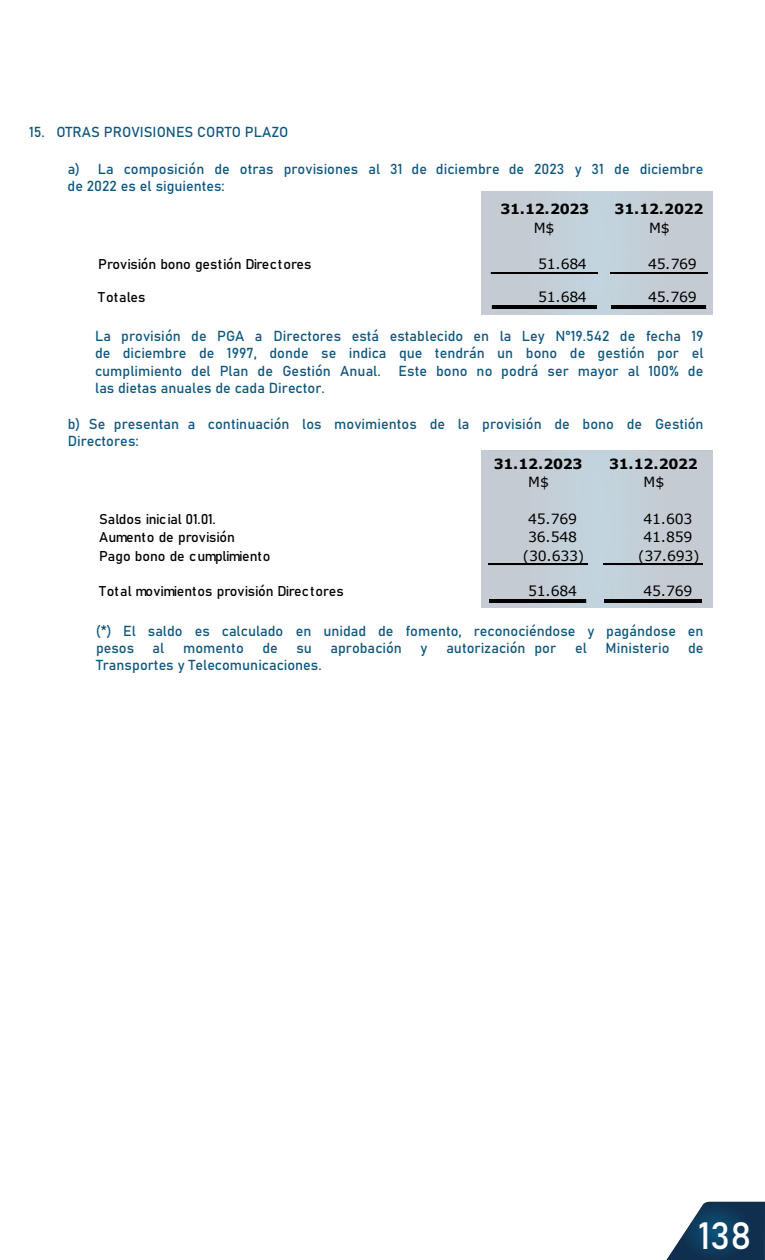
<style>
.page{position:relative;width:765px;height:1260px;background:#fff}
.page>*{position:absolute;margin:0;border:0;box-sizing:border-box;transform-origin:0 0}
.t1{font:37.5px "Bahnschrift";color:#fff}
.t2{font:14.38px/17.1px "Bahnschrift";color:#0e567d}
.t3{font:14px "Bahnschrift";color:#000}
.t4{font:14px "Verdana";letter-spacing:-.025em;color:#000}
.t5{font:700 14px "Verdana";letter-spacing:-.02em;color:#000}
.t6{font:14px "Bahnschrift";letter-spacing:-.02em;color:#000}
</style>
<div class="page">
<div style="left:482px;top:192px;width:231px;height:123px;background:#c4cdd4"></div>
<div style="left:482px;top:451px;width:231px;height:157px;background:#c4cdd4"></div>
<hr style="left:491px;top:272px;width:106px;height:1px;background:#000">
<hr style="left:610px;top:272px;width:97px;height:1px;background:#000">
<hr style="left:492px;top:306px;width:104px;height:1px;background:#000">
<hr style="left:492px;top:308px;width:104px;height:1px;background:#000">
<hr style="left:611px;top:306px;width:95px;height:1px;background:#000">
<hr style="left:611px;top:308px;width:95px;height:1px;background:#000">
<hr style="left:488px;top:564px;width:99px;height:1px;background:#000">
<hr style="left:604px;top:564px;width:99px;height:1px;background:#000">
<hr style="left:489px;top:600px;width:97px;height:1px;background:#000">
<hr style="left:489px;top:602px;width:97px;height:1px;background:#000">
<hr style="left:605px;top:600px;width:97px;height:1px;background:#000">
<hr style="left:605px;top:602px;width:97px;height:1px;background:#000">
<svg style="left:666px;top:1202px;width:99px;height:58px"></svg>
<p class="t2" style="left:29px;top:122px;width:261px">15. OTRAS PROVISIONES CORTO PLAZO</p>
<p class="t2" style="left:68px;top:160px;width:637px">a) La composición de otras provisiones al 31 de diciembre de 2023 y 31 de diciembre de 2022 es el siguientes:</p>
<p class="t5" style="left:500px;top:199px;width:90px">31.12.2023</p>
<p class="t5" style="left:615px;top:199px;width:90px">31.12.2022</p>
<p class="t4" style="left:534px;top:218px;width:22px">M$</p>
<p class="t4" style="left:649px;top:218px;width:22px">M$</p>
<p class="t3" style="left:98px;top:254px;width:215px">Provisión bono gestión Directores</p>
<p class="t4" style="left:538px;top:254px;width:50px">51.684</p>
<p class="t4" style="left:648px;top:254px;width:50px">45.769</p>
<p class="t3" style="left:98px;top:287px;width:49px">Totales</p>
<p class="t4" style="left:538px;top:288px;width:50px">51.684</p>
<p class="t4" style="left:648px;top:288px;width:50px">45.769</p>
<p class="t2" style="left:95px;top:327px;width:610px;text-align:justify">La provisión de PGA a Directores está establecido en la Ley N°19.542 de fecha 19 de diciembre de 1997, donde se indica que tendrán un bono de gestión por el cumplimiento del Plan de Gestión Anual. Este bono no podrá ser mayor al 100% de las dietas anuales de cada Director.</p>
<p class="t2" style="left:68px;top:414px;width:637px">b) Se presentan a continuación los movimientos de la provisión de bono de Gestión<br>Directores:</p>
<p class="t5" style="left:494px;top:454px;width:90px">31.12.2023</p>
<p class="t5" style="left:609px;top:454px;width:90px">31.12.2022</p>
<p class="t4" style="left:528px;top:473px;width:22px">M$</p>
<p class="t4" style="left:644px;top:473px;width:22px">M$</p>
<p class="t6" style="left:99px;top:509px;width:118px">Saldos inicial 01.01.</p>
<p class="t4" style="left:528px;top:509px;width:50px">45.769</p>
<p class="t4" style="left:644px;top:509px;width:50px">41.603</p>
<p class="t3" style="left:99px;top:527px;width:137px">Aumento de provisión</p>
<p class="t4" style="left:528px;top:528px;width:50px">36.548</p>
<p class="t4" style="left:644px;top:528px;width:50px">41.859</p>
<p class="t3" style="left:99px;top:545px;width:173px">Pago bono de cumplimiento</p>
<p class="t4" style="left:523px;top:546px;width:63px">(30.633)</p>
<p class="t4" style="left:638px;top:546px;width:63px">(37.693)</p>
<p class="t3" style="left:99px;top:581px;width:246px">Total movimientos provisión Directores</p>
<p class="t4" style="left:528px;top:582px;width:50px">51.684</p>
<p class="t4" style="left:644px;top:582px;width:50px">45.769</p>
<p class="t2" style="left:96px;top:621px;width:609px">(*) El saldo es calculado en unidad de fomento, reconociéndose y pagándose en pesos</p>
<p class="t2" style="left:153px;top:638px;width:13px">al</p>
<p class="t2" style="left:183px;top:638px;width:62px">momento</p>
<p class="t2" style="left:262px;top:638px;width:17px">de</p>
<p class="t2" style="left:296px;top:638px;width:17px">su</p>
<p class="t2" style="left:331px;top:638px;width:73px">aprobación</p>
<p class="t2" style="left:421px;top:638px;width:8px">y</p>
<p class="t2" style="left:446px;top:638px;width:111px">autorización por</p>
<p class="t2" style="left:575px;top:638px;width:13px">el</p>
<p class="t2" style="left:606px;top:638px;width:65px">Ministerio</p>
<p class="t2" style="left:688px;top:638px;width:17px">de</p>
<p class="t2" style="left:96px;top:656px;width:227px">Transportes y Telecomunicaciones.</p>
<h1 class="t1" style="left:698px;top:1207px;width:55px">138</h1>
</div>
